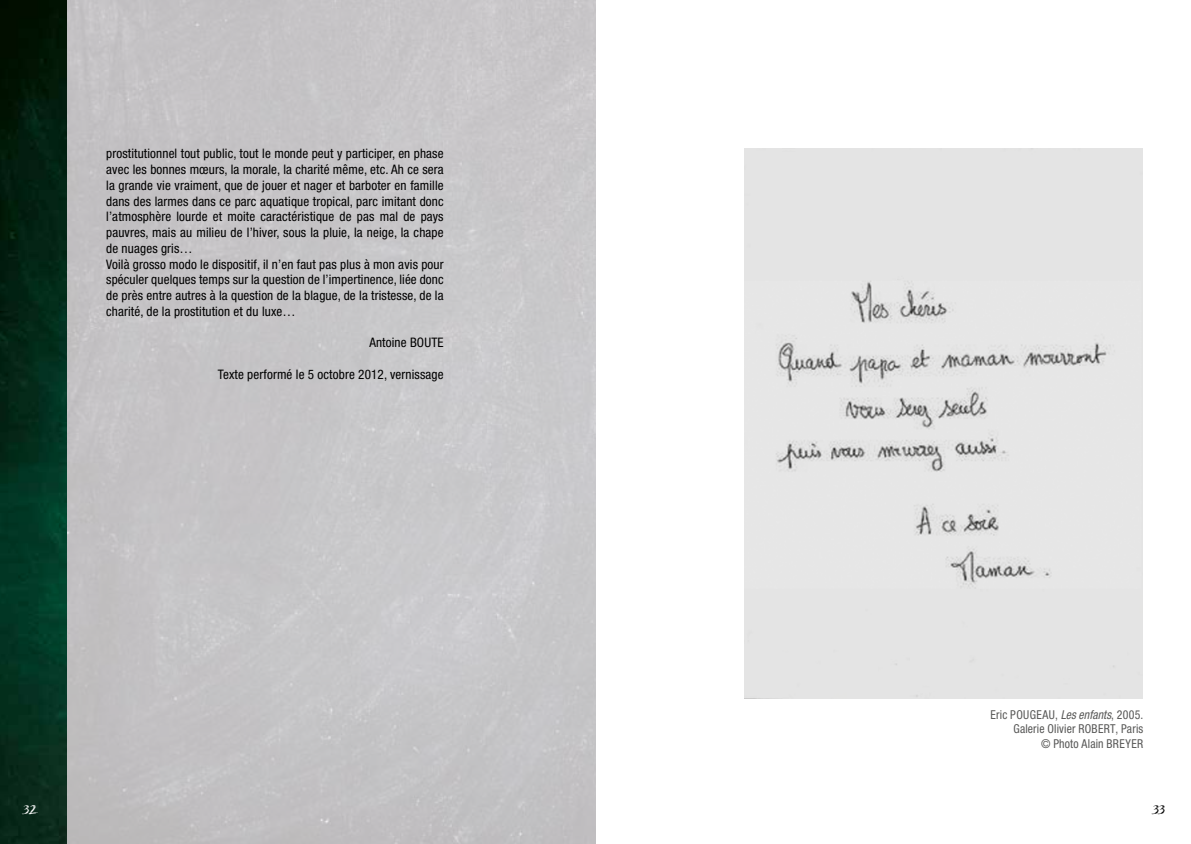
<style>
.page{position:relative;width:1191px;height:844px;background:#fff}
.page>*{position:absolute;margin:0;border:0;box-sizing:border-box;transform-origin:0 0}
.t1{font:condensed 13.12px/15.8px "Helvetica Neue LT Std";letter-spacing:.01em;color:#000}
.t2{font:13.12px "Acacia 23";color:#fff;scale:.96 1}
.t3{font:13.12px "Acacia 23";color:#000;scale:.96 1}
.t4{font:condensed 12.25px/14.7px "Helvetica Neue LT Std";letter-spacing:.02em;color:#575756;scale:.96 1}
.s1{font-style:italic}
</style>
<div class="page">
<img style="left:0;top:0;width:67px;height:843px">
<div style="left:744px;top:149px;width:398px;height:549px;background:#e4e4e4"></div>
<p class="t1" style="left:106px;top:146px;width:339px">prostitutionnel tout public, tout le monde peut y participer, en phase avec les bonnes mœurs, la morale, la charité même, etc. Ah ce sera la grande vie vraiment, que de jouer et nager et barboter en famille dans des larmes dans ce parc aquatique tropical, parc imitant donc l’atmosphère lourde et moite caractéristique de pas mal de pays pauvres, mais au milieu de l’hiver, sous la pluie, la neige, la chape de nuages gris…<br>Voilà grosso modo le dispositif, il n’en faut pas plus à mon avis pour spéculer quelques temps sur la question de l’impertinence, liée donc de près entre autres à la question de la blague, de la tristesse, de la charité, de la prostitution et du luxe…</p>
<p class="t1" style="left:369px;top:335px;width:69px">Antoine Boute</p>
<p class="t1" style="left:218px;top:366px;width:227px">Texte performé le 5 octobre 2012, vernissage</p>
<p class="t4" style="left:1013px;top:706px;width:137px;text-indent:-23px">Eric Pougeau, <span class="s1">Les enfants</span>, 2005.<br>Galerie Olivier Robert</p>
<p class="t4" style="left:1041px;top:721px;width:108px;text-align:right">, Paris<br>© Photo Alain BREYER</p>
<p class="t2" style="left:24px;top:802px;width:15px">32</p>
<p class="t3" style="left:1153px;top:802px;width:14px">33</p>
</div>
